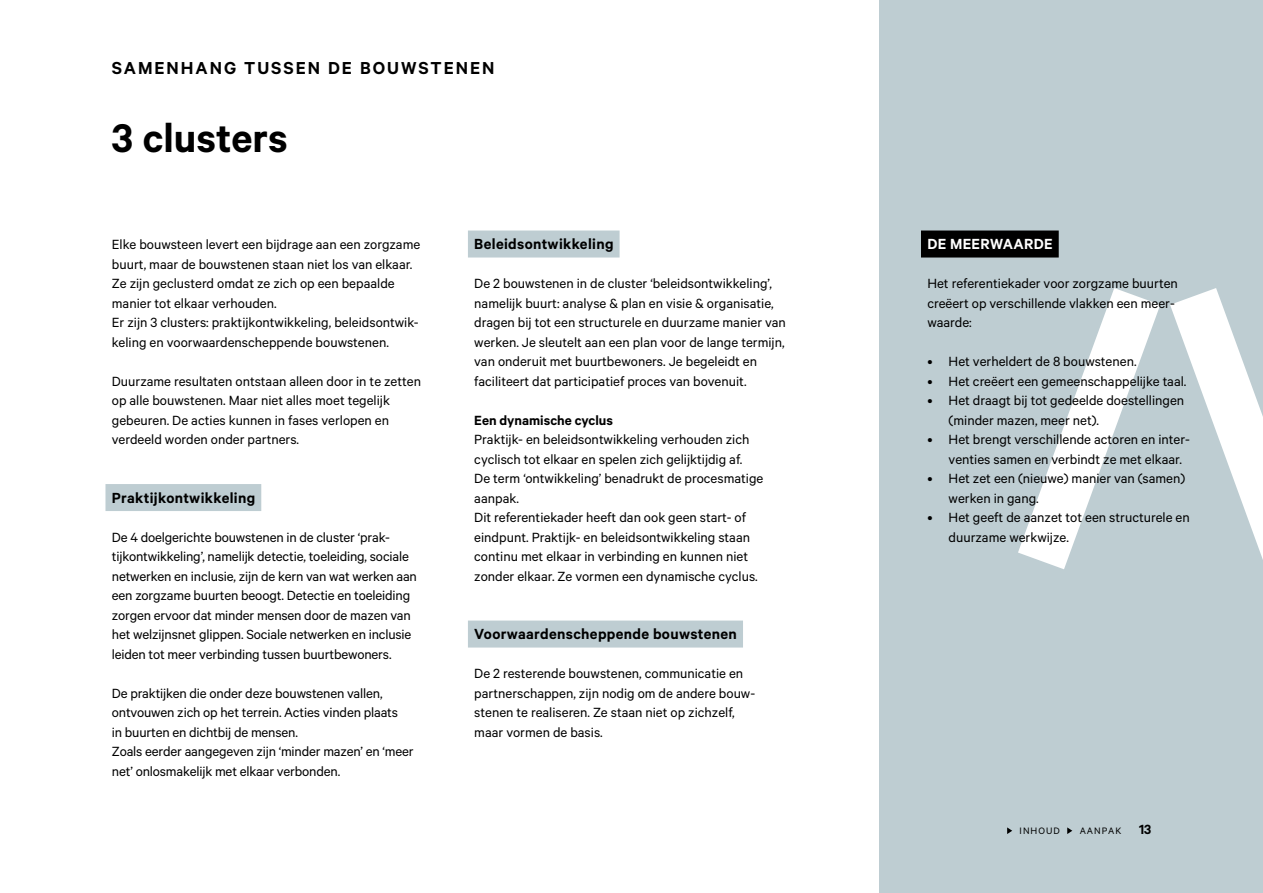
<style>
.page{position:relative;width:1263px;height:893px;background:#fff}
.page>*{position:absolute;margin:0;border:0;box-sizing:border-box;transform-origin:0 0}
.t1{font:600 45px "Calibre";color:#000}
.t2{font:600 19.5px "Calibre";letter-spacing:.1em;color:#000}
.t3{font:600 16.5px "Calibre";letter-spacing:.02em;color:#000}
.t4{font:600 16.5px "Calibre";letter-spacing:.02em;color:#fff}
.t5{font:15px/19.5px "Calibre";color:#000}
.t6{font:600 15px "Calibre";color:#000}
.t7{font:10.5px "Calibre";letter-spacing:.1em;color:#000}
</style>
<div class="page">
<div style="left:879px;top:0;width:384px;height:893px;background:#becdd2"></div>
<svg style="left:1170px;top:288px;width:93px;height:272px"></svg>
<svg style="left:1018px;top:288px;width:142px;height:281px"></svg>
<div style="left:105px;top:484px;width:156px;height:27px;background:#becdd2"></div>
<div style="left:468px;top:231px;width:152px;height:27px;background:#becdd2"></div>
<div style="left:468px;top:621px;width:275px;height:27px;background:#becdd2"></div>
<div style="left:921px;top:231px;width:138px;height:27px;background:#000"></div>
<svg style="left:1007px;top:827px;width:5px;height:7px"></svg>
<svg style="left:1067px;top:827px;width:5px;height:7px"></svg>
<h2 class="t2" style="left:112px;top:56px;width:384px">SAMENHANG TUSSEN DE BOUWSTENEN</h2>
<h1 class="t1" style="left:112px;top:111px;width:177px">3 clusters</h1>
<p class="t5" style="left:112px;top:234px;width:310px">Elke bouwsteen levert een bijdrage aan een zorgzame buurt, maar de bouwstenen staan niet los van elkaar.<br>Ze zijn geclusterd omdat ze zich op een bepaalde manier tot elkaar verhouden.<br>Er zijn 3 clusters: praktijkontwikkeling, beleidsontwik&shy;keling en voorwaardenscheppende bouwstenen.</p>
<p class="t5" style="left:112px;top:371px;width:311px">Duurzame resultaten ontstaan alleen door in te zetten op alle bouwstenen. Maar niet alles moet tegelijk gebeuren. De acties kunnen in fases verlopen en verdeeld worden onder partners.</p>
<p class="t3" style="left:112px;top:488px;width:145px">Praktijkontwikkeling</p>
<p class="t5" style="left:112px;top:527px;width:307px">De 4 doelgerichte bouwstenen in de cluster ‘prak&shy;tijkontwikkeling’, namelijk detectie, toeleiding, sociale netwerken en inclusie, zijn de kern van wat werken aan een zorgzame buurten beoogt. Detectie en toeleiding zorgen ervoor dat minder mensen door de mazen van het welzijnsnet glippen. Sociale netwerken en inclusie leiden tot meer verbinding tussen buurtbewoners.</p>
<p class="t5" style="left:112px;top:683px;width:303px">De praktijken die onder deze bouwstenen vallen, ontvouwen zich op het terrein. Acties vinden plaats<br>in buurten en dichtbij de mensen.<br>Zoals eerder aangegeven zijn ‘minder mazen’ en ‘meer net’ onlosmakelijk met elkaar verbonden.</p>
<p class="t3" style="left:474px;top:234px;width:141px">Beleidsontwikkeling</p>
<p class="t5" style="left:474px;top:273px;width:313px">De 2 bouwstenen in de cluster ‘beleidsontwikkeling’, namelijk buurt: analyse &amp; plan en visie &amp; organisatie, dragen bij tot een structurele en duurzame manier van werken. Je sleutelt aan een plan voor de lange termijn, van onderuit met buurtbewoners. Je begeleidt en faciliteert dat participatief proces van bovenuit.</p>
<p class="t6" style="left:474px;top:411px;width:140px">Een dynamische cyclus</p>
<p class="t5" style="left:474px;top:429px;width:291px">Praktijk- en beleidsontwikkeling verhouden zich cyclisch tot elkaar en spelen zich gelijktijdig af.<br>De term ‘ontwikkeling’ benadrukt de procesmatige aanpak.<br>Dit referentiekader heeft dan ook geen start- of eindpunt. Praktijk- en beleidsontwikkeling staan continu met elkaar in verbinding en kunnen niet zonder elkaar. Ze vormen een dynamische cyclus.</p>
<p class="t3" style="left:474px;top:624px;width:264px">Voorwaardenscheppende bouwstenen</p>
<p class="t5" style="left:474px;top:663px;width:282px">De 2 resterende bouwstenen, communicatie en partnerschappen, zijn nodig om de andere bouw&shy;stenen te realiseren. Ze staan niet op zichzelf, maar vormen de basis.</p>
<p class="t4" style="left:927px;top:234px;width:127px">DE MEERWAARDE</p>
<p class="t5" style="left:927px;top:273px;width:252px">Het referentiekader voor zorgzame buurten creëert op verschillende vlakken een meer&shy;waarde:</p>
<p class="t5" style="left:927px;top:351px;width:211px">• Het verheldert de 8 bouwstenen.</p>
<p class="t5" style="left:927px;top:371px;width:261px">• Het creëert een gemeenschappelijke taal.</p>
<p class="t5" style="left:949px;top:390px;width:237px;text-indent:-21px">• Het draagt bij tot gedeelde doestellingen (minder mazen, meer net).</p>
<p class="t5" style="left:949px;top:429px;width:243px;text-indent:-21px">• Het brengt verschillende actoren en inter&shy;venties samen en verbindt ze met elkaar.</p>
<p class="t5" style="left:949px;top:468px;width:238px;text-indent:-21px">• Het zet een (nieuwe) manier van (samen) werken in gang.</p>
<p class="t5" style="left:949px;top:507px;width:243px;text-indent:-21px">• Het geeft de aanzet tot een structurele en duurzame werkwijze.</p>
<p class="t7" style="left:1019px;top:825px;width:42px">INHOUD</p>
<p class="t7" style="left:1080px;top:825px;width:16px">Aanpak</p>
<p class="t6" style="left:1139px;top:820px;width:14px">13</p>
</div>
